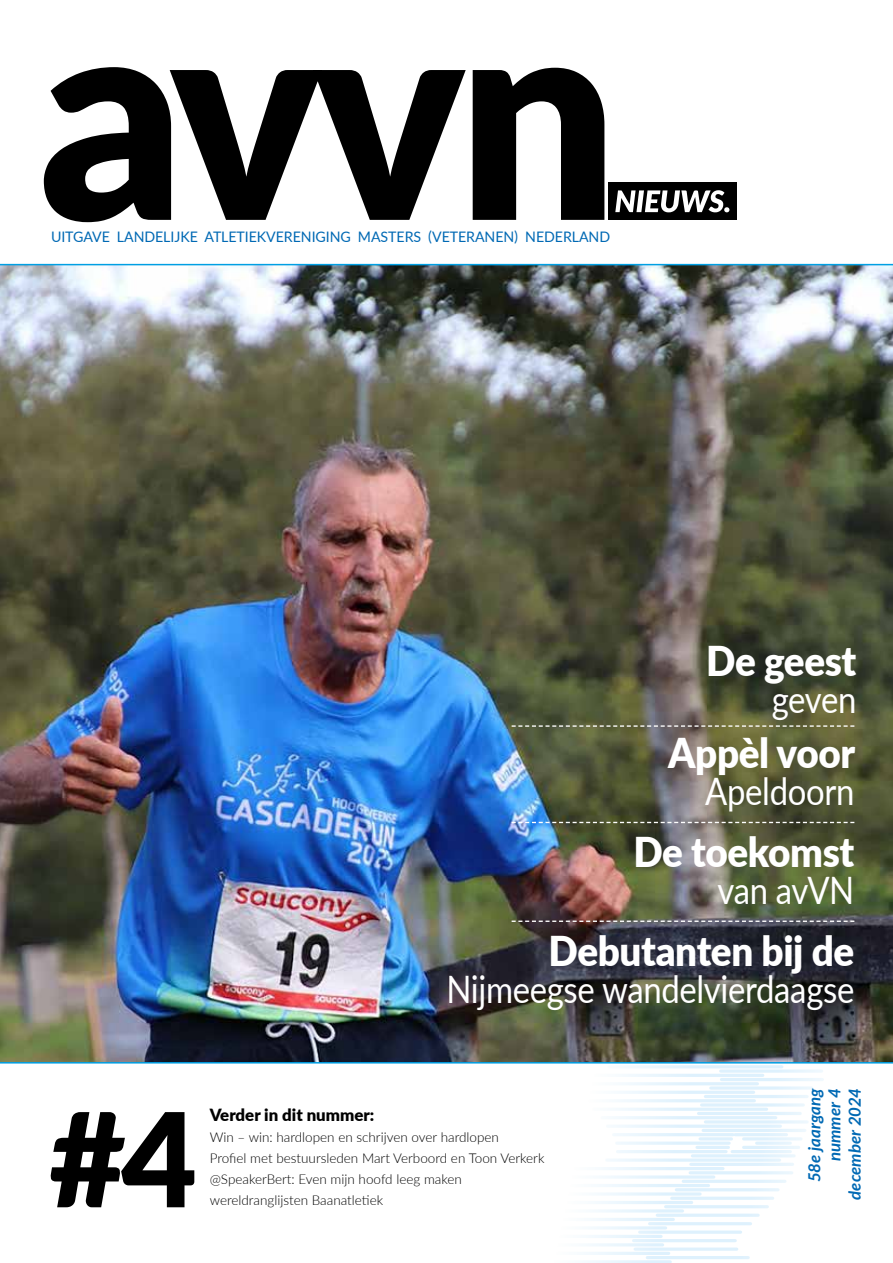
<style>
.page{position:relative;width:893px;height:1263px;background:#fff}
.page>*{position:absolute;margin:0;border:0;box-sizing:border-box;transform-origin:0 0}
.t1{font:900 130.65px "Lato";color:#000}
.t2{font:900 41.1px "Lato";letter-spacing:-.01em;color:#fff;scale:.94 1}
.t3{font:37.8px "Lato";letter-spacing:-.01em;color:#fff;scale:.87 1}
.t4{font:italic 700 16.8px/20.1px "Lato";letter-spacing:.005em;color:#0069b4;text-align:right}
.t5{font:900 16.8px "Lato";color:#000}
.t6{font:14.55px "Lato";letter-spacing:-.005em;color:#0069b4}
.t7{font:300 13.5px/21px "Lato";color:#000}
</style>
<div class="page">
<img style="left:0;top:265px;width:893px;height:797px">
<hr style="left:510px;top:1209px;width:172px;height:3px;background:#cbe9fc">
<hr style="left:500px;top:1218px;width:173px;height:3px;background:#cbe9fc">
<hr style="left:492px;top:1226px;width:174px;height:3px;background:#cbe9fc">
<hr style="left:488px;top:1235px;width:173px;height:3px;background:#cbe9fc">
<hr style="left:490px;top:1243px;width:173px;height:3px;background:#cbe9fc">
<hr style="left:495px;top:1252px;width:174px;height:3px;background:#cbe9fc">
<hr style="left:497px;top:1260px;width:173px;height:3px;background:#cbe9fc">
<svg style="left:44px;top:67px;width:560px;height:155px;fill:#000"></svg>
<div style="left:608px;top:182px;width:129px;height:37px;background:#000"></div>
<svg style="left:615px;top:190px;width:114px;height:22px"></svg>
<hr style="left:0;top:264px;width:893px;height:1px;background:#009fe3">
<hr style="left:0;top:1062px;width:893px;height:1px;background:#009fe3">
<svg style="left:512px;top:725px;width:342px;height:2px"></svg>
<svg style="left:512px;top:822px;width:342px;height:1px"></svg>
<img style="left:512px;top:875px;width:342px;height:388px">
<p class="t6" style="left:51px;top:226px;width:561px">UITGAVE LANDELIJKE ATLETIEKVERENIGING MASTERS (VETERANEN) NEDERLAND</p>
<h2 class="t2" style="left:706px;top:630px;width:161px">De geest</h2>
<h3 class="t3" style="left:772px;top:672px;width:99px">geven</h3>
<h2 class="t2" style="left:668px;top:722px;width:200px">Appèl voor</h2>
<h3 class="t3" style="left:705px;top:764px;width:173px">Apeldoorn</h3>
<h2 class="t2" style="left:633px;top:821px;width:237px">De toekomst</h2>
<h3 class="t3" style="left:717px;top:863px;width:159px">van avVN</h3>
<h2 class="t2" style="left:549px;top:920px;width:327px">Debutanten bij de</h2>
<h3 class="t3" style="left:446px;top:963px;width:470px">Nijmeegse wandelvierdaagse</h3>
<h1 class="t1" style="left:50px;top:1061px;width:149px">#4</h1>
<p class="t5" style="left:210px;top:1102px;width:166px">Verder in dit nummer:</p>
<p class="t7" style="left:210px;top:1126px;width:336px">Win – win: hardlopen en schrijven over hardlopen<br>Profiel met bestuursleden Mart Verboord en Toon Verkerk @SpeakerBert: Even mijn hoofd leeg maken wereldranglijsten Baanatletiek</p>
<p class="t4" style="left:803px;top:1182px;width:95px;rotate:-90deg">58e jaargang nummer 4</p>
<p class="t4" style="left:844px;top:1199px;width:112px;rotate:-90deg">december 2024</p>
</div>
